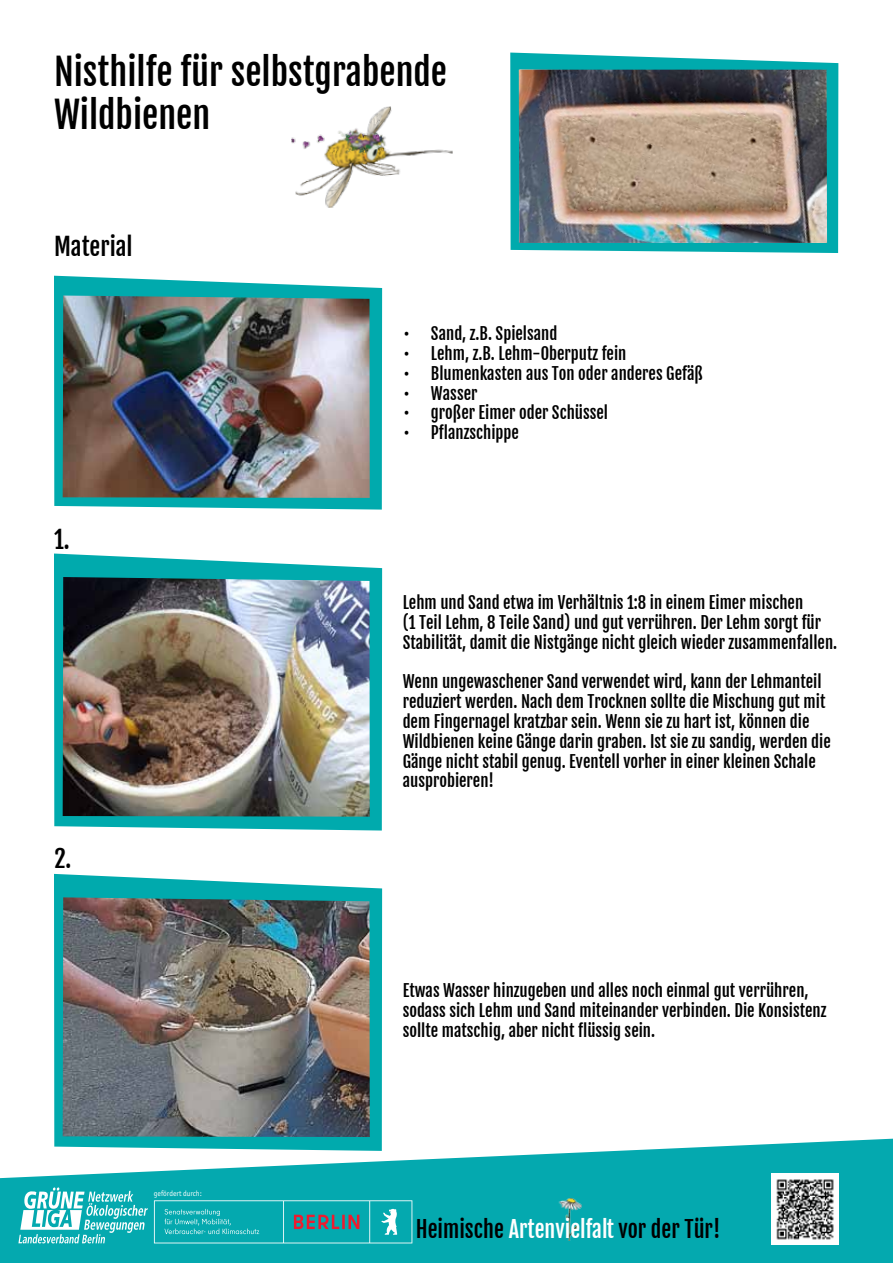
<style>
.page{position:relative;width:893px;height:1263px;background:#fff}
.page>*{position:absolute;margin:0;border:0;box-sizing:border-box;transform-origin:0 0}
.t1{font:36px/43.2px "Fjalla One";color:#000}
.t2{font:24px "Fjalla One";color:#000}
.t3{font:22.5px "Fjalla One";color:#000}
.t4{font:16.5px/19.8px "Fjalla One";color:#000}
.t5{font:7.8px "Officina Sans ITC Pro";color:#fff;scale:.95 1}
.s1{color:#fff}
</style>
<div class="page">
<svg style="left:510px;top:53px;width:328px;height:200px;background:#2db8ba"></svg>
<svg style="left:0;top:1139px;width:893px;height:124px;fill:#04a9af"></svg>
<img style="left:54px;top:276px;width:328px;height:234px">
<img style="left:54px;top:553px;width:328px;height:277px">
<img style="left:54px;top:874px;width:328px;height:277px">
<svg style="left:18px;top:1187px;width:130px;height:56px"></svg>
<svg style="left:154px;top:1200px;width:258px;height:43px;background:#22a9b0"></svg>
<img style="left:553px;top:1199px;width:28px;height:42px">
<img style="left:771px;top:1174px;width:68px;height:70px">
<img style="left:291px;top:106px;width:162px;height:102px">
<img style="left:519px;top:70px;width:308px;height:173px">
<h1 class="t1" style="left:54px;top:50px;width:395px">Nisthilfe für selbstgrabende<br>Wildbienen</h1>
<h2 class="t2" style="left:54px;top:232px;width:80px">Material</h2>
<h2 class="t2" style="left:54px;top:525px;width:17px">1.</h2>
<h2 class="t2" style="left:54px;top:844px;width:19px">2.</h2>
<p class="t5" style="left:154px;top:1189px;width:52px">gefördert durch:</p>
<p class="t4" style="left:404px;top:324px;width:155px">• Sand, z.B. Spielsand</p>
<p class="t4" style="left:404px;top:344px;width:224px">• Lehm, z.B. Lehm-Oberputz fein</p>
<p class="t4" style="left:404px;top:363px;width:300px">• Blumenkasten aus Ton oder anderes Gefäß</p>
<p class="t4" style="left:404px;top:383px;width:75px">• Wasser</p>
<p class="t4" style="left:404px;top:403px;width:206px">• großer Eimer oder Schüssel</p>
<p class="t4" style="left:404px;top:423px;width:116px">• Pflanzschippe</p>
<p class="t4" style="left:403px;top:593px;width:436px">Lehm und Sand etwa im Verhältnis 1:8 in einem Eimer mischen<br>(1 Teil Lehm, 8 Teile Sand) und gut verrühren. Der Lehm sorgt für<br>Stabilität, damit die Nistgänge nicht gleich wieder zusammenfallen.</p>
<p class="t4" style="left:403px;top:672px;width:430px">Wenn ungewaschener Sand verwendet wird, kann der Lehmanteil reduziert werden. Nach dem Trocknen sollte die Mischung gut mit dem Fingernagel kratzbar sein. Wenn sie zu hart ist, können die Wildbienen keine Gänge darin graben. Ist sie zu sandig, werden die Gänge nicht stabil genug. Eventell vorher in einer kleinen Schale ausprobieren!</p>
<p class="t4" style="left:403px;top:981px;width:425px">Etwas Wasser hinzugeben und alles noch einmal gut verrühren, sodass sich Lehm und Sand miteinander verbinden. Die Konsistenz sollte matschig, aber nicht flüssig sein.</p>
<h3 class="t3" style="left:416px;top:1216px;width:306px">Heimische <span class="s1">Artenvielfalt</span> vor der Tür!</h3>
</div>
